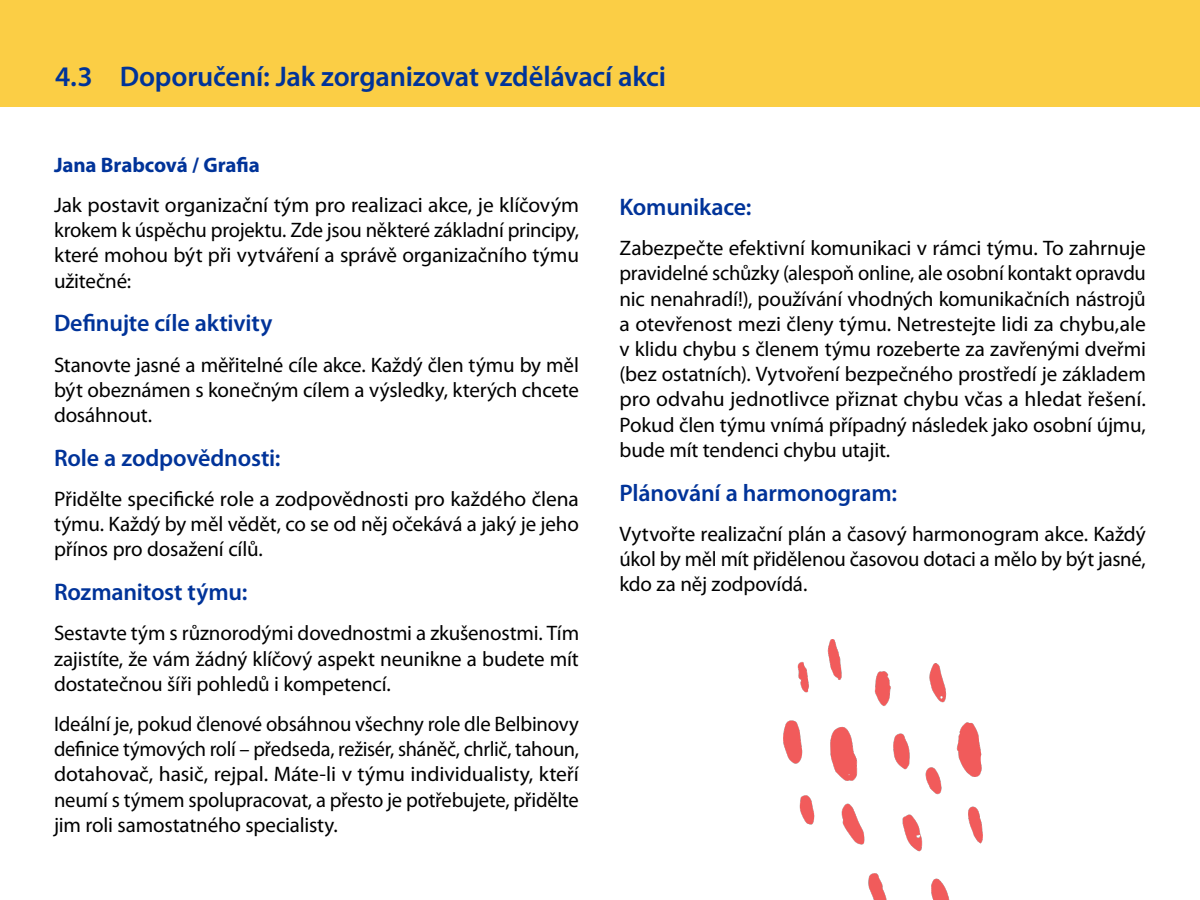
<style>
.page{position:relative;width:1200px;height:900px;background:#fff}
.page>*{position:absolute;margin:0;border:0;box-sizing:border-box;transform-origin:0 0}
.t1{font:600 28.5px "Myriad Pro";letter-spacing:-.01em;color:#039}
.t2{font:600 24px "Myriad Pro";letter-spacing:-.01em;color:#039}
.t3{font:21px/25.2px "Myriad Pro";letter-spacing:-.01em;color:#000;text-align:justify}
.t4{font:700 21px "Myriad Pro";letter-spacing:-.005em;color:#039}
</style>
<div class="page">
<div style="left:0;top:0;width:1200px;height:106px;background:#fbce45"></div>
<img style="left:783px;top:639px;width:199px;height:261px">
<h1 class="t1" style="left:55px;top:58px;width:612px">4.3 Doporučení: Jak zorganizovat vzdělávací akci</h1>
<p class="t4" style="left:54px;top:151px;width:207px">Jana Brabcová / Grafia</p>
<p class="t3" style="left:54px;top:192px;width:527px">Jak postavit organizační tým pro realizaci akce, je klíčovým krokem k úspěchu projektu. Zde jsou některé základní principy, které mohou být při vytváření a správě organizačního týmu užitečné:</p>
<p class="t2" style="left:54px;top:308px;width:220px">Definujte cíle aktivity</p>
<p class="t3" style="left:54px;top:352px;width:527px">Stanovte jasné a měřitelné cíle akce. Každý člen týmu by měl být obeznámen s konečným cílem a výsledky, kterých chcete dosáhnout.</p>
<p class="t2" style="left:54px;top:442px;width:228px">Role a zodpovědnosti:</p>
<p class="t3" style="left:54px;top:486px;width:526px">Přidělte specifické role a zodpovědnosti pro každého člena týmu. Každý by měl vědět, co se od něj očekává a jaký je jeho přínos pro dosažení cílů.</p>
<p class="t2" style="left:54px;top:577px;width:195px">Rozmanitost týmu:</p>
<p class="t3" style="left:54px;top:620px;width:527px">Sestavte tým s různorodými dovednostmi a zkušenostmi. Tím zajistíte, že vám žádný klíčový aspekt neunikne a budete mít dostatečnou šíři pohledů i kompetencí.</p>
<p class="t3" style="left:54px;top:711px;width:527px">Ideální je, pokud členové obsáhnou všechny role dle Belbinovy definice týmových rolí – předseda, režisér, sháněč, chrlič, tahoun, dotahovač, hasič, rejpal. Máte-li v týmu individualisty, kteří neumí s týmem spolupracovat, a přesto je potřebujete, přidělte jim roli samostatného specialisty.</p>
<p class="t2" style="left:620px;top:192px;width:133px">Komunikace:</p>
<p class="t3" style="left:620px;top:235px;width:528px">Zabezpečte efektivní komunikaci v rámci týmu. To zahrnuje pravidelné schůzky (alespoň online, ale osobní kontakt opravdu nic nenahradí!), používání vhodných komunikačních nástrojů a otevřenost mezi členy týmu. Netrestejte lidi za chybu,ale v klidu chybu s členem týmu rozeberte za zavřenými dveřmi (bez ostatních). Vytvoření bezpečného prostředí je základem pro odvahu jednotlivce přiznat chybu včas a hledat řešení.<br>Pokud člen týmu vnímá případný následek jako osobní újmu, bude mít tendenci chybu utajit.</p>
<p class="t2" style="left:620px;top:477px;width:279px">Plánování a harmonogram:</p>
<p class="t3" style="left:620px;top:521px;width:528px">Vytvořte realizační plán a časový harmonogram akce. Každý úkol by měl mít přidělenou časovou dotaci a mělo by být jasné, kdo za něj zodpovídá.</p>
</div>
